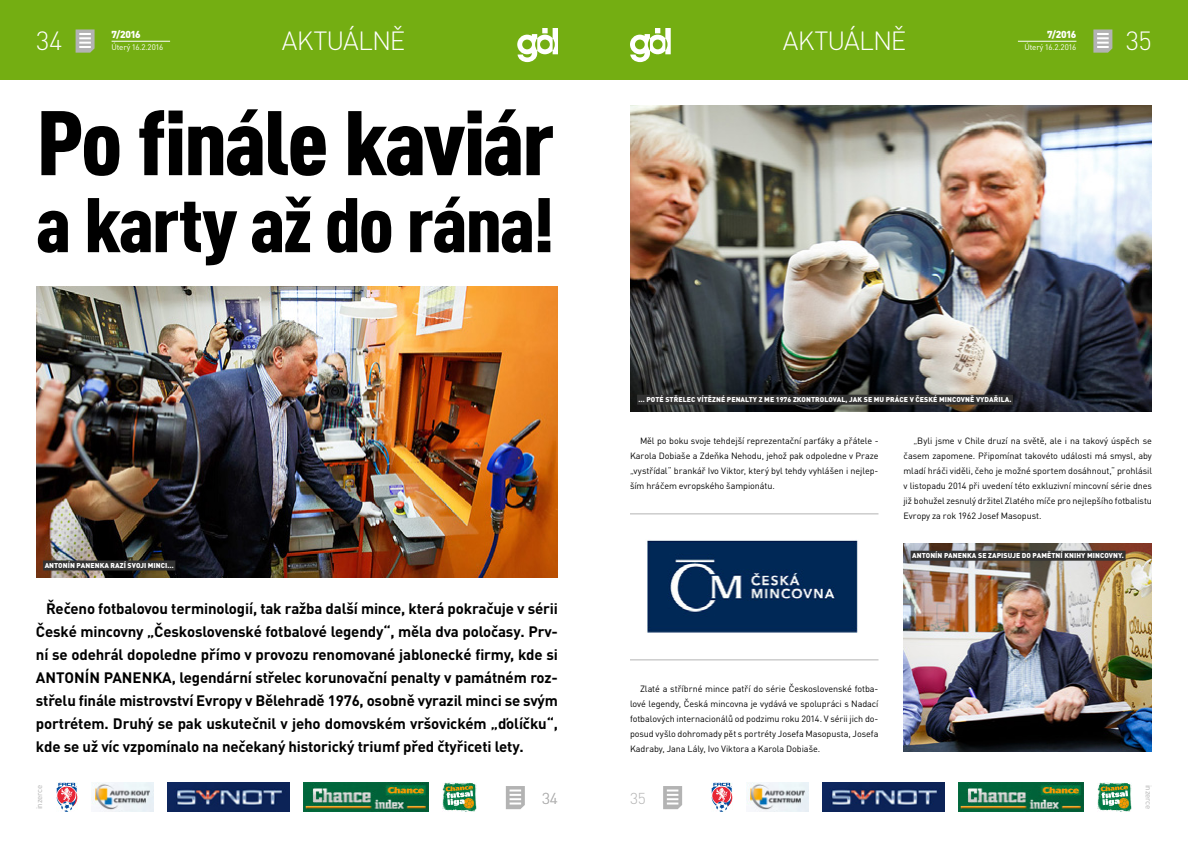
<style>
.page{position:relative;width:1188px;height:842px;background:#fff}
.page>*{position:absolute;margin:0;border:0;box-sizing:border-box;transform-origin:0 0}
.t1{font:900 condensed 90px "DIN Pro";letter-spacing:-.03em;color:#000;scale:1.1 1}
.t2{font:900 condensed 76px "DIN Pro";letter-spacing:-.03em;color:#000;scale:1.1 1}
.t3{font:300 26px "DIN Pro";letter-spacing:-.03em;color:#fff}
.t4{font:300 15.6px "DIN Pro";color:#b3b3b3}
.t5{font:700 15px/23px "DIN Pro";letter-spacing:-.01em;color:#000;text-align:justify}
.t6{font:900 10px "DIN Pro";letter-spacing:-.055em;color:#fff}
.t7{font:9px/15px "DIN Pro";letter-spacing:-.01em;color:#000;text-align:justify}
.t8{font:8px "DIN Pro";letter-spacing:-.03em;color:#fff}
.t9{font:8px "DIN Pro";letter-spacing:-.025em;color:#b3b3b3}
.t10{font:900 7px "DIN Pro";letter-spacing:.01em;color:#fff}
</style>
<div class="page">
<div style="left:594px;top:0;width:594px;height:80px;background:#74ae12"></div>
<svg style="left:630px;top:28px;width:41px;height:34px"></svg>
<svg style="left:1093px;top:29px;width:19px;height:24px"></svg>
<div style="left:0;top:0;width:594px;height:80px;background:#74ae12"></div>
<svg style="left:517px;top:28px;width:41px;height:34px"></svg>
<svg style="left:76px;top:29px;width:19px;height:24px"></svg>
<svg style="left:663px;top:786px;width:19px;height:23px"></svg>
<svg style="left:506px;top:786px;width:19px;height:23px"></svg>
<img style="left:56px;top:782px;width:21px;height:30px">
<img style="left:91px;top:782px;width:62px;height:30px">
<img style="left:303px;top:782px;width:125px;height:30px">
<img style="left:712px;top:782px;width:21px;height:30px">
<img style="left:442px;top:782px;width:34px;height:30px">
<img style="left:1098px;top:782px;width:34px;height:30px">
<img style="left:167px;top:782px;width:122px;height:30px">
<img style="left:747px;top:782px;width:62px;height:30px">
<img style="left:959px;top:782px;width:125px;height:30px">
<img style="left:823px;top:782px;width:122px;height:30px">
<hr style="left:1018px;top:41px;width:58px;height:1px;background:#fff">
<hr style="left:112px;top:41px;width:58px;height:1px;background:#fff">
<img style="left:36px;top:287px;width:522px;height:291px">
<div style="left:43px;top:560px;width:132px;height:10px;background:#333"></div>
<img style="left:630px;top:105px;width:522px;height:307px">
<div style="left:637px;top:395px;width:376px;height:10px;background:#333"></div>
<img style="left:904px;top:544px;width:248px;height:208px">
<div style="left:911px;top:551px;width:215px;height:10px;background:#333"></div>
<img style="left:647px;top:540px;width:211px;height:93px">
<hr style="left:630px;top:514px;width:248px;height:1px;background:#b3b3b3">
<hr style="left:630px;top:660px;width:248px;height:1px;background:#b3b3b3">
<h3 class="t3" style="left:36px;top:23px;width:28px">34</h3>
<p class="t6" style="left:112px;top:28px;width:31px">7/2016</p>
<p class="t8" style="left:112px;top:42px;width:53px">Úterý 16.2.2016</p>
<h3 class="t3" style="left:282px;top:23px;width:125px">AKTUÁLNĚ</h3>
<h3 class="t3" style="left:783px;top:23px;width:125px">AKTUÁLNĚ</h3>
<p class="t6" style="left:1047px;top:28px;width:31px">7/2016</p>
<p class="t8" style="left:1025px;top:42px;width:53px">Úterý 16.2.2016</p>
<h3 class="t3" style="left:1126px;top:23px;width:28px">35</h3>
<h1 class="t1" style="left:36px;top:87px;width:473px">Po finále kaviár</h1>
<h2 class="t2" style="left:36px;top:178px;width:473px">a karty až do rána!</h2>
<p class="t10" style="left:639px;top:395px;width:374px">… POTÉ STŘELEC VÍTĚZNÉ PENALTY Z ME 1976 ZKONTROLOVAL, JAK SE MU PRÁCE V ČESKÉ MINCOVNĚ VYDAŘILA.</p>
<p class="t7" style="left:630px;top:433px;width:250px;text-indent:10px">Měl po boku svoje tehdejší reprezentační parťáky a přátele - Karola Dobiaše a Zdeňka Nehodu, jehož pak odpoledne v Praze „vystřídal“ brankář Ivo Viktor, který byl tehdy vyhlášen i nejlep&shy;ším hráčem evropského šampionátu.</p>
<p class="t7" style="left:904px;top:433px;width:250px;text-indent:10px">„Byli jsme v Chile druzí na světě, ale i na takový úspěch se časem zapomene. Připomínat takovéto události má smysl, aby mladí hráči viděli, čeho je možné sportem dosáhnout,“ prohlásil v listopadu 2014 při uvedení této exkluzivní mincovní série dnes již bohužel zesnulý držitel Zlatého míče pro nejlepšího fotbalistu Evropy za rok 1962 Josef Masopust.</p>
<p class="t10" style="left:45px;top:561px;width:131px">ANTONÍN PANENKA RAZÍ SVOJI MINCI…</p>
<p class="t5" style="left:36px;top:596px;width:524px;text-indent:10px">Řečeno fotbalovou terminologií, tak ražba další mince, která pokračuje v sérii České mincovny „Československé fotbalové legendy“, měla dva poločasy. Prv&shy;ní se odehrál dopoledne přímo v provozu renomované jablonecké firmy, kde si ANTONÍN PANENKA, legendární střelec korunovační penalty v památném roz&shy;střelu finále mistrovství Evropy v Bělehradě 1976, osobně vyrazil minci se svým portrétem. Druhý se pak uskutečnil v jeho domovském vršovickém „ďolíčku“, kde se už víc vzpomínalo na nečekaný historický triumf před čtyřiceti lety.</p>
<p class="t7" style="left:630px;top:681px;width:250px;text-indent:10px">Zlaté a stříbrné mince patří do série Československé fotba&shy;lové legendy, Česká mincovna je vydává ve spolupráci s Nadací fotbalových internacionálů od podzimu roku 2014. V sérii jich do&shy;posud vyšlo dohromady pět s portréty Josefa Masopusta, Josefa Kadraby, Jana Lály, Ivo Viktora a Karola Dobiaše.</p>
<p class="t9" style="left:34px;top:809px;width:26px;rotate:-90deg">inzerce</p>
<h3 class="t4" style="left:542px;top:787px;width:17px">34</h3>
<h3 class="t4" style="left:630px;top:787px;width:17px">35</h3>
<p class="t10" style="left:912px;top:551px;width:213px">ANTONÍN PANENKA SE ZAPISUJE DO PAMĚTNÍ KNIHY MINCOVNY.</p>
<p class="t9" style="left:1154px;top:785px;width:26px;rotate:90deg">inzerce</p>
</div>
